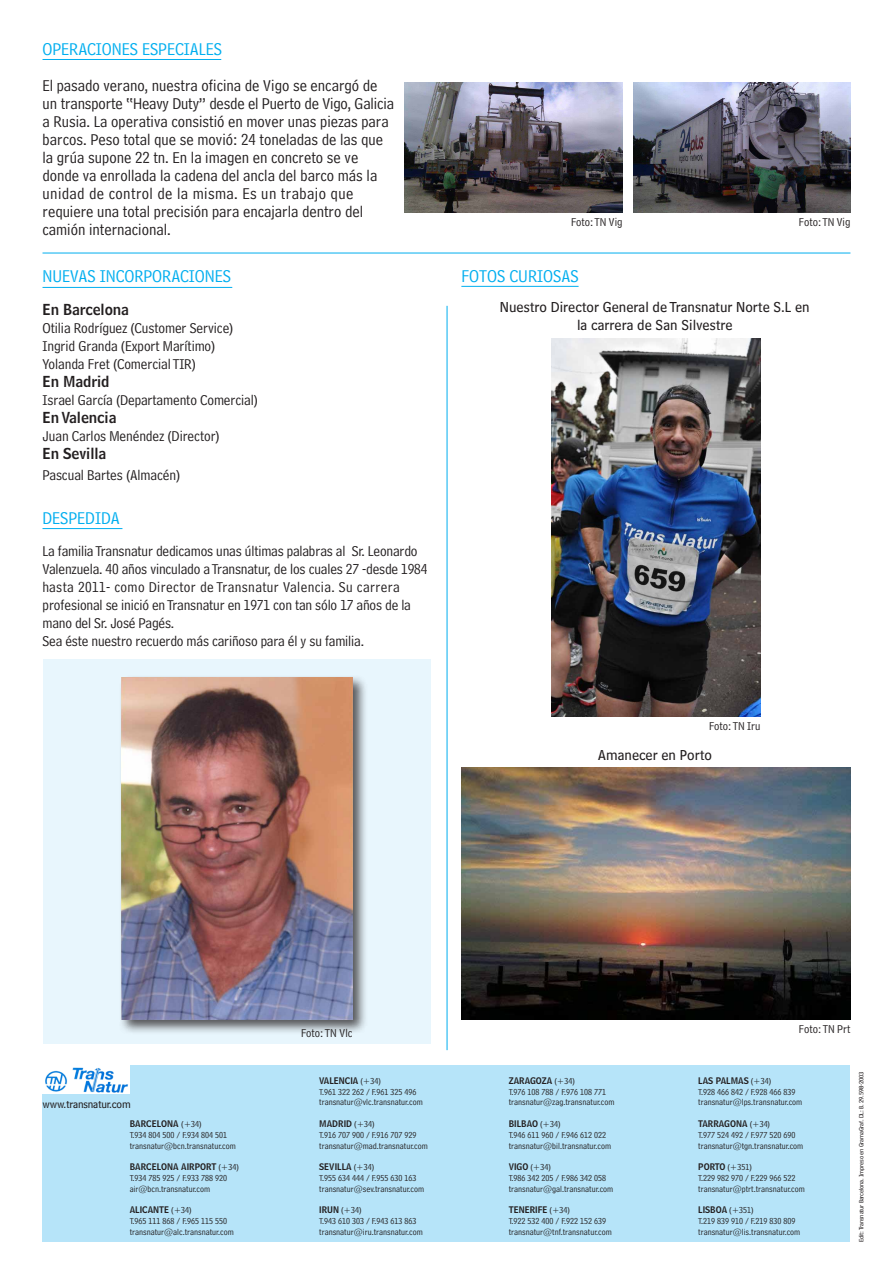
<style>
.page{position:relative;width:893px;height:1263px;background:#fff}
.page>*{position:absolute;margin:0;border:0;box-sizing:border-box;transform-origin:0 0}
.t1{font:18px "Bell Centennial Std Address";color:#00aeef}
.t2{font:16.5px/18px "Bell Centennial Std Address";color:#231f20}
.t3{font:15px/18px "Bell Centennial Std Address";letter-spacing:-.01em;color:#231f20}
.t4{font:15px/18px "Bell Centennial Std Sub Capt";color:#231f20;text-align:center}
.t5{font:15px "Bell Centennial Std Name Num";letter-spacing:-.005em;color:#231f20}
.t6{font:12px "Bell Centennial Std Address";color:#231f20}
.t7{font:11.25px "Bell Centennial Std Sub Capt";letter-spacing:-.015em;color:#231f20}
.t8{font:9px "Bell Centennial Std Address";color:#231f20}
.t9{font:9px "Bell Centennial Std Name Num";color:#231f20}
.t10{font:6.45px "Bell Centennial Std Sub Capt";letter-spacing:-.025em;color:#231f20}
.s1{font-family:"Bell Centennial Std Address"}
.s2{font-family:"Bell Centennial Std Name Num"}
</style>
<div class="page">
<div style="left:43px;top:659px;width:388px;height:385px;background:#e8f6fd"></div>
<div style="left:43px;top:1065px;width:807px;height:177px;background:#b6e4f9"></div>
<hr style="left:447px;top:306px;width:1px;height:744px;background:#00aeef">
<img style="left:43px;top:1065px;width:87px;height:29px">
<hr style="left:43px;top:59px;width:178px;height:1px;background:#00aeef">
<hr style="left:43px;top:287px;width:189px;height:1px;background:#00aeef">
<hr style="left:43px;top:528px;width:79px;height:1px;background:#00aeef">
<hr style="left:461px;top:286px;width:118px;height:1px;background:#00aeef">
<img style="left:633px;top:83px;width:217px;height:129px">
<img style="left:405px;top:83px;width:217px;height:129px">
<img style="left:461px;top:768px;width:389px;height:251px">
<img style="left:551px;top:338px;width:210px;height:378px">
<div style="left:119px;top:674px;width:249px;height:360px;background:#231f20;opacity:.75"></div>
<img style="left:122px;top:677px;width:231px;height:342px">
<hr style="left:43px;top:253px;width:807px;height:1px;background:#00aeef">
<p class="t1" style="left:43px;top:38px;width:181px">OPERACIONES ESPECIALES</p>
<p class="t2" style="left:43px;top:76px;width:353px">El pasado verano, nuestra oficina de Vigo se encargó de un transporte “Heavy Duty” desde el Puerto de Vigo, Galicia a Rusia. La operativa consistió en mover unas piezas para barcos. Peso total que se movió: 24 toneladas de las que la grúa supone 22 tn. En la imagen en concreto se ve donde va enrollada la cadena del ancla del barco más la unidad de control de la misma. Es un trabajo que</p>
<p class="t2" style="left:43px;top:202px;width:322px">requiere una total precisión para encajarla dentro del camión internacional.</p>
<p class="t1" style="left:43px;top:266px;width:190px">NUEVAS INCORPORACIONES</p>
<p class="t5" style="left:43px;top:300px;width:88px">En Barcelona</p>
<p class="t3" style="left:43px;top:319px;width:192px">Otilia Rodríguez (Customer Service)</p>
<p class="t3" style="left:43px;top:337px;width:174px">Ingrid Granda (Export Marítimo)</p>
<p class="t3" style="left:43px;top:355px;width:155px">Yolanda Fret (Comercial TIR)</p>
<p class="t5" style="left:43px;top:372px;width:69px">En Madrid</p>
<p class="t3" style="left:43px;top:391px;width:217px">Israel García (Departamento Comercial)</p>
<p class="t5" style="left:43px;top:408px;width:75px">En Valencia</p>
<p class="t3" style="left:43px;top:427px;width:179px">Juan Carlos Menéndez (Director)</p>
<p class="t5" style="left:43px;top:444px;width:65px">En Sevilla</p>
<p class="t3" style="left:43px;top:466px;width:139px">Pascual Bartes (Almacén)</p>
<p class="t1" style="left:43px;top:507px;width:79px">DESPEDIDA</p>
<p class="t3" style="left:43px;top:542px;width:386px">La familia Transnatur dedicamos unas últimas palabras al Sr. Leonardo<br>Valenzuela. 40 años vinculado a Transnatur, de los cuales 27 -desde 1984 hasta 2011- como Director de Transnatur Valencia. Su carrera</p>
<p class="t3" style="left:43px;top:596px;width:370px">profesional se inició en Transnatur en 1971 con tan sólo 17 años de la mano del Sr. José Pagés.</p>
<p class="t3" style="left:43px;top:632px;width:323px">Sea éste nuestro recuerdo más cariñoso para él y su familia.</p>
<p class="t6" style="left:571px;top:215px;width:53px">Foto: TN Vig</p>
<p class="t1" style="left:461px;top:266px;width:119px">FOTOS CURIOSAS</p>
<p class="t6" style="left:799px;top:215px;width:53px">Foto: TN Vig</p>
<p class="t4" style="left:500px;top:298px;width:311px">Nuestro Director General de Transnatur Norte S.L en la carrera de San Silvestre</p>
<p class="t6" style="left:709px;top:719px;width:53px">Foto: TN Iru</p>
<p class="t4" style="left:598px;top:746px;width:116px">Amanecer en Porto</p>
<p class="t7" style="left:43px;top:1097px;width:90px">www.transnatur.com</p>
<p class="t9" style="left:130px;top:1118px;width:73px">BARCELONA <span class="s1">(+34)</span></p>
<p class="t8" style="left:130px;top:1129px;width:99px">T.934 804 500 / F.934 804 501</p>
<p class="t8" style="left:130px;top:1140px;width:108px">transnatur@bcn.transnatur.com</p>
<p class="t9" style="left:130px;top:1161px;width:111px">BARCELONA AIRPORT <span class="s1">(+34)</span></p>
<p class="t8" style="left:130px;top:1173px;width:99px">T.934 785 925 / F.933 788 920</p>
<p class="t8" style="left:130px;top:1183px;width:82px">air@bcn.transnatur.com</p>
<p class="t9" style="left:130px;top:1204px;width:64px">ALICANTE <span class="s1">(+34)</span></p>
<p class="t8" style="left:130px;top:1216px;width:99px">T.965 111 868 / F.965 115 550</p>
<p class="t8" style="left:130px;top:1227px;width:105px">transnatur@alc.transnatur.com</p>
<p class="t6" style="left:301px;top:1026px;width:53px">Foto: TN Vlc</p>
<p class="t9" style="left:319px;top:1075px;width:63px">VALENCIA <span class="s1">(+34)</span></p>
<p class="t8" style="left:319px;top:1086px;width:99px">T.961 322 262 / F.961 325 496</p>
<p class="t8" style="left:319px;top:1097px;width:105px">transnatur@vlc.transnatur.com</p>
<p class="t9" style="left:319px;top:1118px;width:57px">MADRID <span class="s1">(+34)</span></p>
<p class="t8" style="left:319px;top:1129px;width:99px">T.916 707 900 / F.916 707 929</p>
<p class="t8" style="left:319px;top:1140px;width:110px">transnatur@mad.transnatur.com</p>
<p class="t9" style="left:319px;top:1161px;width:56px">SEVILLA <span class="s1">(+34)</span></p>
<p class="t8" style="left:319px;top:1173px;width:99px">T.955 634 444 / F.955 630 163</p>
<p class="t8" style="left:319px;top:1183px;width:106px">transnatur@sev.transnatur.com</p>
<p class="t8" style="left:319px;top:1205px;width:44px"><span class="s2">IRUN</span> (+34)</p>
<p class="t8" style="left:319px;top:1216px;width:99px">T.943 610 303 / F.943 613 863</p>
<p class="t8" style="left:319px;top:1227px;width:105px">transnatur@iru.transnatur.com</p>
<p class="t9" style="left:509px;top:1075px;width:68px">ZARAGOZA <span class="s1">(+34)</span></p>
<p class="t8" style="left:509px;top:1086px;width:99px">T.976 108 788 / F.976 108 771</p>
<p class="t8" style="left:509px;top:1097px;width:107px">transnatur@zag.transnatur.com</p>
<p class="t9" style="left:509px;top:1118px;width:53px">BILBAO <span class="s1">(+34)</span></p>
<p class="t8" style="left:509px;top:1129px;width:99px">T.946 611 960 / F.946 612 022</p>
<p class="t8" style="left:509px;top:1140px;width:104px">transnatur@bil.transnatur.com</p>
<p class="t8" style="left:509px;top:1162px;width:44px"><span class="s2">VIGO</span> (+34)</p>
<p class="t8" style="left:509px;top:1173px;width:99px">T.986 342 205 / F.986 342 058</p>
<p class="t8" style="left:509px;top:1183px;width:106px">transnatur@gal.transnatur.com</p>
<p class="t9" style="left:509px;top:1204px;width:63px">TENERIFE <span class="s1">(+34)</span></p>
<p class="t8" style="left:509px;top:1216px;width:99px">T.922 532 400 / F.922 152 639</p>
<p class="t8" style="left:509px;top:1227px;width:105px">transnatur@tnf.transnatur.com</p>
<p class="t6" style="left:799px;top:1022px;width:53px">Foto: TN Prt</p>
<p class="t9" style="left:698px;top:1075px;width:75px">LAS PALMAS <span class="s1">(+34)</span></p>
<p class="t8" style="left:698px;top:1086px;width:99px">T.928 466 842 / F.928 466 839</p>
<p class="t8" style="left:698px;top:1097px;width:106px">transnatur@lps.transnatur.com</p>
<p class="t9" style="left:698px;top:1118px;width:73px">TARRAGONA <span class="s1">(+34)</span></p>
<p class="t8" style="left:698px;top:1129px;width:99px">T.977 524 492 / F.977 520 690</p>
<p class="t8" style="left:698px;top:1140px;width:107px">transnatur@tgn.transnatur.com</p>
<p class="t8" style="left:698px;top:1162px;width:55px"><span class="s2">PORTO</span> (+351)</p>
<p class="t8" style="left:698px;top:1173px;width:99px">T.229 982 970 / F.229 966 522</p>
<p class="t8" style="left:698px;top:1183px;width:108px">transnatur@ptrt.transnatur.com</p>
<p class="t9" style="left:698px;top:1204px;width:57px">LISBOA <span class="s1">(+351)</span></p>
<p class="t8" style="left:698px;top:1216px;width:99px">T.219 839 910 / F.219 830 809</p>
<p class="t8" style="left:698px;top:1227px;width:103px">transnatur@lis.transnatur.com</p>
<p class="t10" style="left:857px;top:1242px;width:172px;rotate:-90deg">Edit: Transnatur Barcelona. Impreso en GramaGraf. DL: B. 29.598-2003</p>
</div>
